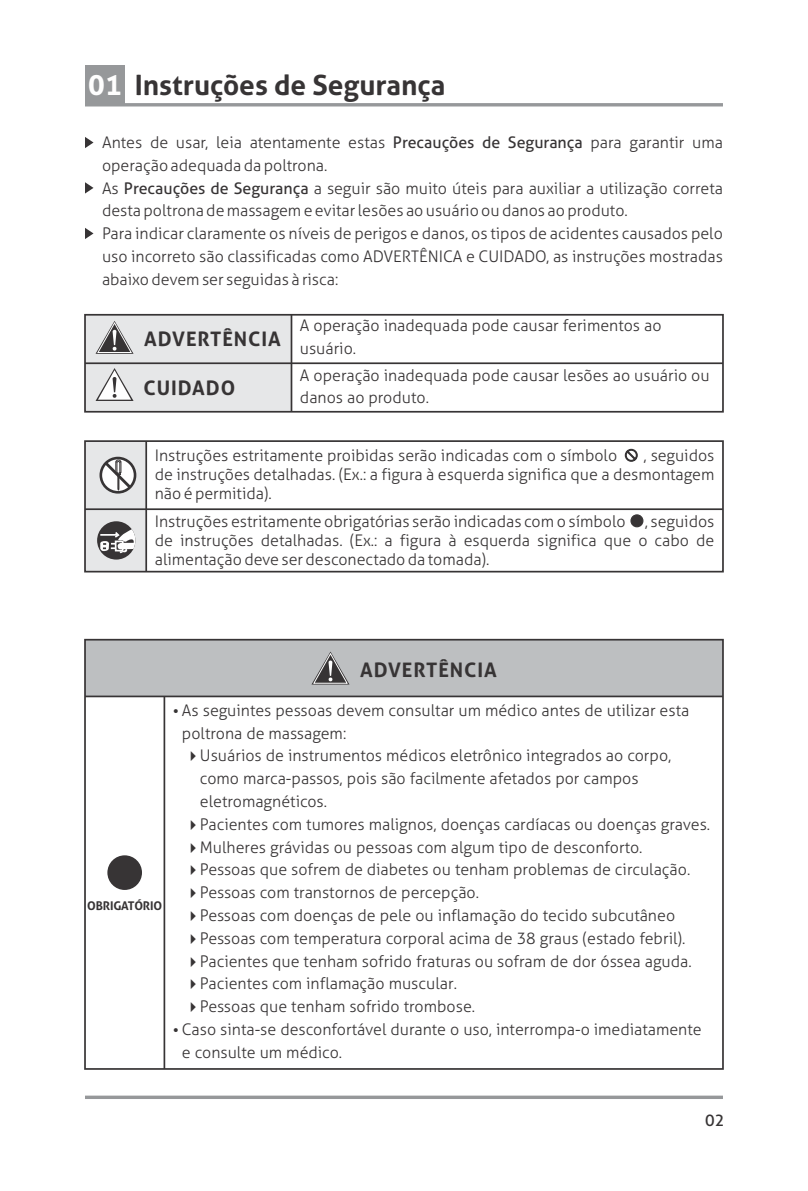
<style>
.page{position:relative;width:808px;height:1191px;background:#fff}
.page>*{position:absolute;margin:0;border:0;box-sizing:border-box;transform-origin:0 0}
.t1{font:700 28px "Aller";color:#373435}
.t2{font:700 20px "Aller";letter-spacing:.045em;color:#373435}
.t3{font:300 16px/22.8px "Aller";color:#373435}
.t4{font:16px "Aller";color:#373435}
.t5{font:700 12px "Aller";letter-spacing:-.015em;color:#373435}
.s1{color:#fefefe}
.s2{font-weight:400}
</style>
<div class="page">
<hr style="left:85px;top:103px;width:638px;height:3px;background:#96989a">
<div style="left:85px;top:65px;width:40px;height:40px;background:#96989a"></div>
<svg style="left:85px;top:137px;width:9px;height:11px"></svg>
<svg style="left:85px;top:182px;width:9px;height:11px"></svg>
<svg style="left:85px;top:228px;width:9px;height:11px"></svg>
<div style="left:85px;top:441px;width:61px;height:130px;background:#e6e7e8"></div>
<svg style="left:99px;top:457px;width:37px;height:36px"></svg>
<div style="left:97px;top:521px;width:38px;height:38px;background:#373435;border-radius:50%"></div>
<svg style="left:100px;top:529px;width:35px;height:26px"></svg>
<svg style="left:624px;top:448px;width:14px;height:14px"></svg>
<svg style="left:630px;top:514px;width:14px;height:14px"></svg>
<div style="left:84px;top:440px;width:640px;height:132px;border:2px solid #373435"></div>
<hr style="left:85px;top:508px;width:638px;height:2px;background:#373435">
<hr style="left:145px;top:441px;width:2px;height:130px;background:#373435">
<div style="left:85px;top:315px;width:206px;height:97px;background:#e6e7e8"></div>
<svg style="left:96px;top:321px;width:38px;height:33px"></svg>
<div style="left:84px;top:314px;width:640px;height:98px;border:2px solid #373435"></div>
<hr style="left:85px;top:362px;width:638px;height:2px;background:#373435">
<hr style="left:291px;top:315px;width:1px;height:97px;background:#373435">
<svg style="left:96px;top:368px;width:38px;height:33px"></svg>
<svg style="left:85px;top:1095px;width:638px;height:4px;background:#a6a7a9"></svg>
<div style="left:85px;top:639px;width:638px;height:57px;background:#bdbfc1"></div>
<div style="left:107px;top:855px;width:35px;height:35px;background:#373435;border-radius:50%"></div>
<div style="left:84px;top:639px;width:640px;height:430px;border:2px solid #373435"></div>
<hr style="left:164px;top:696px;width:1px;height:373px;background:#373435">
<hr style="left:85px;top:695px;width:638px;height:2px;background:#373435">
<svg style="left:312px;top:651px;width:37px;height:33px"></svg>
<h1 class="t1" style="left:88px;top:74px;width:359px"><span class="s1">01</span> Instruções de Segurança</h1>
<p class="t3" style="left:102px;top:133px;width:622px">Antes de usar, leia atentamente estas <span class="s2">Precauções de Segurança</span> para garantir uma operação adequada da poltrona.<br>As <span class="s2">Precauções de Segurança</span> a seguir são muito úteis para auxiliar a utilização correta desta poltrona de massagem e evitar lesões ao usuário ou danos ao produto.<br>Para indicar claramente os níveis de perigos e danos, os tipos de acidentes causados pelo uso incorreto são classificadas como ADVERTÊNICA e CUIDADO, as instruções mostradas abaixo devem ser seguidas à risca:</p>
<p class="t2" style="left:144px;top:331px;width:138px">ADVERTÊNCIA</p>
<p class="t2" style="left:144px;top:380px;width:93px">CUIDADO</p>
<p class="t3" style="left:300px;top:316px;width:363px">A operação inadequada pode causar ferimentos ao usuário.</p>
<p class="t3" style="left:300px;top:365px;width:411px">A operação inadequada pode causar lesões ao usuário ou danos ao produto.</p>
<p class="t3" style="left:155px;top:448px;width:561px;line-height:19px;text-align:justify;text-indent:489px">, seguidos de instruções detalhadas. (Ex.: a figura à esquerda significa que a desmontagem não é permitida).</p>
<p class="t3" style="left:155px;top:513px;width:561px;line-height:19px;text-align:justify">Instruções estritamente obrigatórias serão indicadas com o símbolo , seguidos de instruções detalhadas. (Ex.: a figura à esquerda significa que o cabo de alimentação deve ser desconectado da tomada).</p>
<p class="t3" style="left:155px;top:446px;width:464px">Instruções estritamente proibidas serão indicadas com o símbolo</p>
<p class="t5" style="left:87px;top:901px;width:76px">OBRIGATÓRIO</p>
<p class="t2" style="left:360px;top:662px;width:138px">ADVERTÊNCIA</p>
<p class="t3" style="left:182px;top:700px;width:509px">As seguintes pessoas devem consultar um médico antes de utilizar esta poltrona de massagem:</p>
<p class="t3" style="left:200px;top:746px;width:473px">Usuários de instrumentos médicos eletrônico integrados ao corpo,</p>
<p class="t3" style="left:200px;top:769px;width:440px">como marca-passos, pois são facilmente afetados por campos</p>
<p class="t3" style="left:200px;top:791px;width:129px">eletromagnéticos.</p>
<p class="t3" style="left:200px;top:814px;width:512px">Pacientes com tumores malignos, doenças cardíacas ou doenças graves.</p>
<p class="t3" style="left:200px;top:837px;width:444px">Mulheres grávidas ou pessoas com algum tipo de desconforto.</p>
<p class="t3" style="left:200px;top:860px;width:492px">Pessoas que sofrem de diabetes ou tenham problemas de circulação.</p>
<p class="t3" style="left:200px;top:882px;width:281px">Pessoas com transtornos de percepção.</p>
<p class="t3" style="left:200px;top:905px;width:477px">Pessoas com doenças de pele ou inflamação do tecido subcutâneo</p>
<p class="t3" style="left:200px;top:928px;width:487px">Pessoas com temperatura corporal acima de 38 graus (estado febril).</p>
<p class="t3" style="left:200px;top:951px;width:493px">Pacientes que tenham sofrido fraturas ou sofram de dor óssea aguda.</p>
<p class="t3" style="left:200px;top:974px;width:258px">Pacientes com inflamação muscular.</p>
<p class="t3" style="left:200px;top:996px;width:277px">Pessoas que tenham sofrido trombose.</p>
<p class="t3" style="left:182px;top:1019px;width:521px">Caso sinta-se desconfortável durante o uso, interrompa-o imediatamente</p>
<p class="t3" style="left:182px;top:1042px;width:162px">e consulte um médico.</p>
<p class="t4" style="left:705px;top:1113px;width:21px">02</p>
</div>
